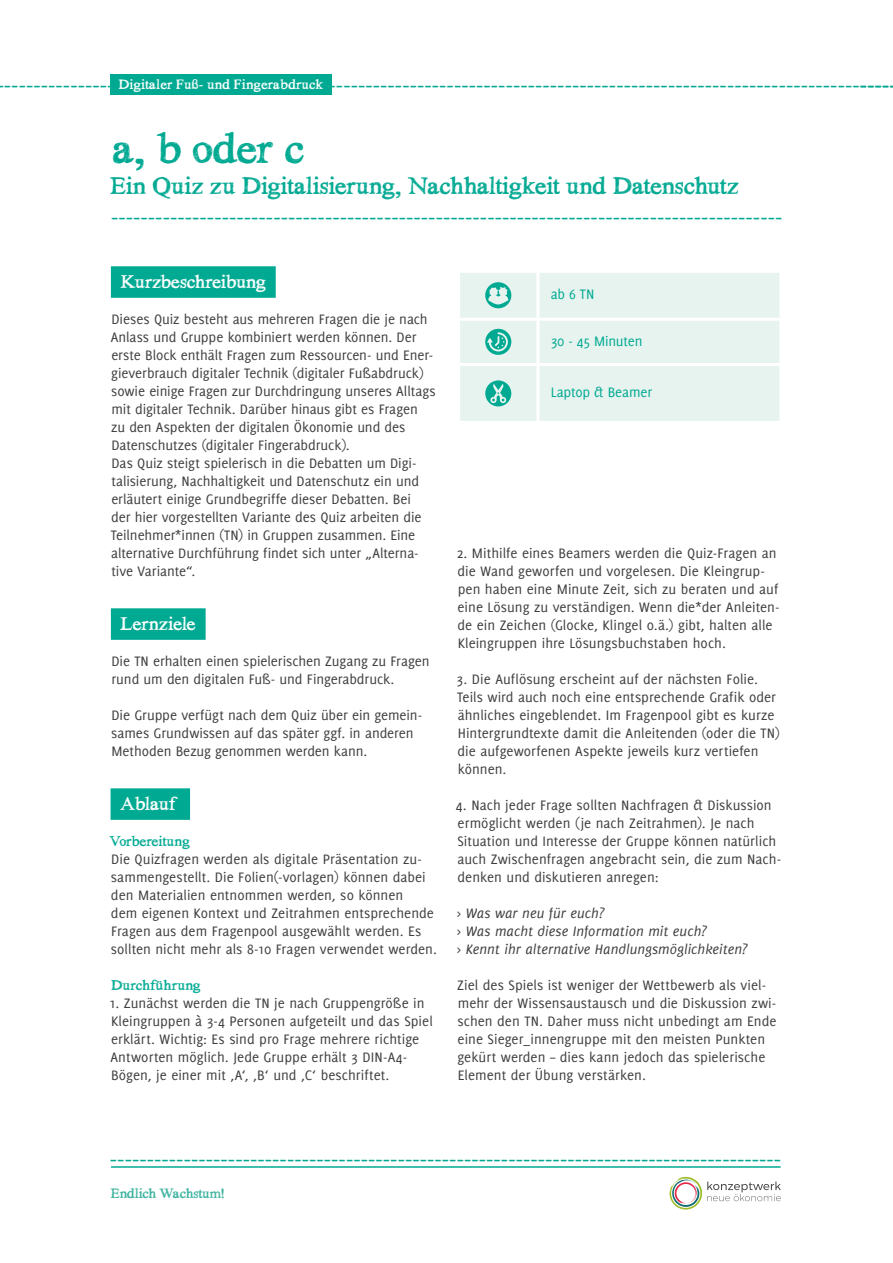
<style>
.page{position:relative;width:893px;height:1263px;background:#fff}
.page>*{position:absolute;margin:0;border:0;box-sizing:border-box;transform-origin:0 0}
.t1{font:45px "Hand TIMES";color:#00a992}
.t2{font:25.5px "Hand TIMES";letter-spacing:-.015em;color:#00a992}
.t3{font:19.5px "Hand TIMES";color:#00a992;scale:1.15 1}
.t4{font:19.5px "Hand TIMES";letter-spacing:-.02em;color:#fff}
.t5{font:15px/18px "Delicious";color:#3e3d40}
.t6{font:italic 15px/18px "Delicious";letter-spacing:.005em;color:#3e3d40}
.t7{font:15px "Delicious";letter-spacing:-.01em;color:#00a992}
.t8{font:15px "Hand TIMES";letter-spacing:-.005em;color:#00a992}
.t9{font:14.4px "Hand TIMES";color:#fff}
.t10{font:14.4px "Hand TIMES";letter-spacing:-.02em;color:#37b19d}
</style>
<div class="page">
<svg style="left:669px;top:1176px;width:112px;height:34px"></svg>
<div style="left:111px;top:266px;width:165px;height:32px;background:#00a992"></div>
<div style="left:111px;top:788px;width:79px;height:32px;background:#00a992"></div>
<div style="left:460px;top:273px;width:319px;height:148px;background:#e7f3ef"></div>
<hr style="left:536px;top:273px;width:3px;height:45px;background:#fff">
<hr style="left:457px;top:318px;width:81px;height:3px;background:#fff">
<hr style="left:538px;top:318px;width:244px;height:3px;background:#fff">
<hr style="left:536px;top:321px;width:3px;height:42px;background:#fff">
<hr style="left:457px;top:363px;width:81px;height:3px;background:#fff">
<hr style="left:538px;top:363px;width:244px;height:3px;background:#fff">
<hr style="left:536px;top:366px;width:3px;height:55px;background:#fff">
<svg style="left:485px;top:282px;width:26px;height:26px"></svg>
<svg style="left:485px;top:329px;width:26px;height:26px"></svg>
<svg style="left:485px;top:380px;width:26px;height:26px"></svg>
<div style="left:110px;top:74px;width:222px;height:21px;background:#00a992"></div>
<hr style="left:112px;top:1166px;width:668px;height:2px;background:#00a992">
<div style="left:111px;top:608px;width:95px;height:32px;background:#00a992"></div>
<p class="t9" style="left:118px;top:76px;width:206px">Digitaler Fuß- und Fingerabdruck</p>
<h3 class="t3" style="left:-3px;top:73px;width:778px">-------------------------------------------------------------------------------------------------------------------------</h3>
<h1 class="t1" style="left:113px;top:123px;width:194px">a, b oder c</h1>
<h2 class="t2" style="left:110px;top:172px;width:630px">Ein Quiz zu Digitalisierung, Nachhaltigkeit und Datenschutz</h2>
<h3 class="t4" style="left:121px;top:271px;width:147px">Kurzbeschreibung</h3>
<p class="t5" style="left:111px;top:310px;width:326px">Dieses Quiz besteht aus mehreren Fragen die je nach Anlass und Gruppe kombiniert werden können. Der erste Block enthält Fragen zum Ressourcen- und Ener&shy;gieverbrauch digitaler Technik (digitaler Fußabdruck) sowie einige Fragen zur Durchdringung unseres Alltags mit digitaler Technik. Darüber hinaus gibt es Fragen<br>zu den Aspekten der digitalen Ökonomie und des Datenschutzes (digitaler Fingerabdruck).<br>Das Quiz steigt spielerisch in die Debatten um Digi&shy;talisierung, Nachhaltigkeit und Datenschutz ein und erläutert einige Grundbegriffe dieser Debatten. Bei<br>der hier vorgestellten Variante des Quiz arbeiten die Teilnehmer*innen (TN) in Gruppen zusammen. Eine alternative Durchführung findet sich unter „Alterna&shy;tive Variante“.</p>
<h3 class="t4" style="left:121px;top:613px;width:77px">Lernziele</h3>
<p class="t5" style="left:111px;top:652px;width:320px">Die TN erhalten einen spielerischen Zugang zu Fragen rund um den digitalen Fuß- und Fingerabdruck.</p>
<p class="t5" style="left:111px;top:706px;width:313px">Die Gruppe verfügt nach dem Quiz über ein gemein&shy;sames Grundwissen auf das später ggf. in anderen<br>Methoden Bezug genommen werden kann.</p>
<h3 class="t4" style="left:120px;top:793px;width:57px">Ablauf</h3>
<p class="t8" style="left:110px;top:833px;width:82px">Vorbereitung</p>
<p class="t5" style="left:111px;top:850px;width:328px">Die Quizfragen werden als digitale Präsentation zu&shy;sammengestellt. Die Folien(-vorlagen) können dabei den Materialien entnommen werden, so können<br>dem eigenen Kontext und Zeitrahmen entsprechende Fragen aus dem Fragenpool ausgewählt werden. Es sollten nicht mehr als 8-10 Fragen verwendet werden.</p>
<p class="t8" style="left:111px;top:977px;width:91px">Durchführung</p>
<p class="t5" style="left:109px;top:994px;width:325px">1. Zunächst werden die TN je nach Gruppengröße in Kleingruppen à 3-4 Personen aufgeteilt und das Spiel erklärt. Wichtig: Es sind pro Frage mehrere richtige Antworten möglich. Jede Gruppe erhält 3 DIN-A4- Bögen, je einer mit ‚A‘, ‚B‘ und ‚C‘ beschriftet.</p>
<p class="t7" style="left:551px;top:286px;width:45px">ab 6 TN</p>
<p class="t7" style="left:551px;top:332px;width:93px">30 - 45 Minuten</p>
<p class="t7" style="left:551px;top:384px;width:103px">Laptop &amp; Beamer</p>
<p class="t5" style="left:457px;top:544px;width:324px">2. Mithilfe eines Beamers werden die Quiz-Fragen an die Wand geworfen und vorgelesen. Die Kleingrup&shy;pen haben eine Minute Zeit, sich zu beraten und auf eine Lösung zu verständigen. Wenn die*der Anleiten&shy;de ein Zeichen (Glocke, Klingel o.ä.) gibt, halten alle Kleingruppen ihre Lösungsbuchstaben hoch.</p>
<p class="t5" style="left:457px;top:670px;width:325px">3. Die Auflösung erscheint auf der nächsten Folie.<br>Teils wird auch noch eine entsprechende Grafik oder ähnliches eingeblendet. Im Fragenpool gibt es kurze Hintergrundtexte damit die Anleitenden (oder die TN) die aufgeworfenen Aspekte jeweils kurz vertiefen können.</p>
<p class="t5" style="left:456px;top:796px;width:327px">4. Nach jeder Frage sollten Nachfragen &amp; Diskussion ermöglicht werden (je nach Zeitrahmen). Je nach Situation und Interesse der Gruppe können natürlich auch Zwischenfragen angebracht sein, die zum Nach&shy;denken und diskutieren anregen:</p>
<p class="t6" style="left:457px;top:904px;width:293px">&gt; Was war neu für euch?<br>&gt; Was macht diese Information mit euch?<br>&gt; Kennt ihr alternative Handlungsmöglichkeiten?</p>
<p class="t5" style="left:457px;top:976px;width:321px">Ziel des Spiels ist weniger der Wettbewerb als viel&shy;mehr der Wissensaustausch und die Diskussion zwi&shy;schen den TN. Daher muss nicht unbedingt am Ende eine Sieger_innengruppe mit den meisten Punkten gekürt werden – dies kann jedoch das spielerische Element der Übung verstärken.</p>
<h3 class="t3" style="left:110px;top:1147px;width:585px">-------------------------------------------------------------------------------------------</h3>
<p class="t10" style="left:111px;top:1185px;width:116px">Endlich Wachstum!</p>
</div>
